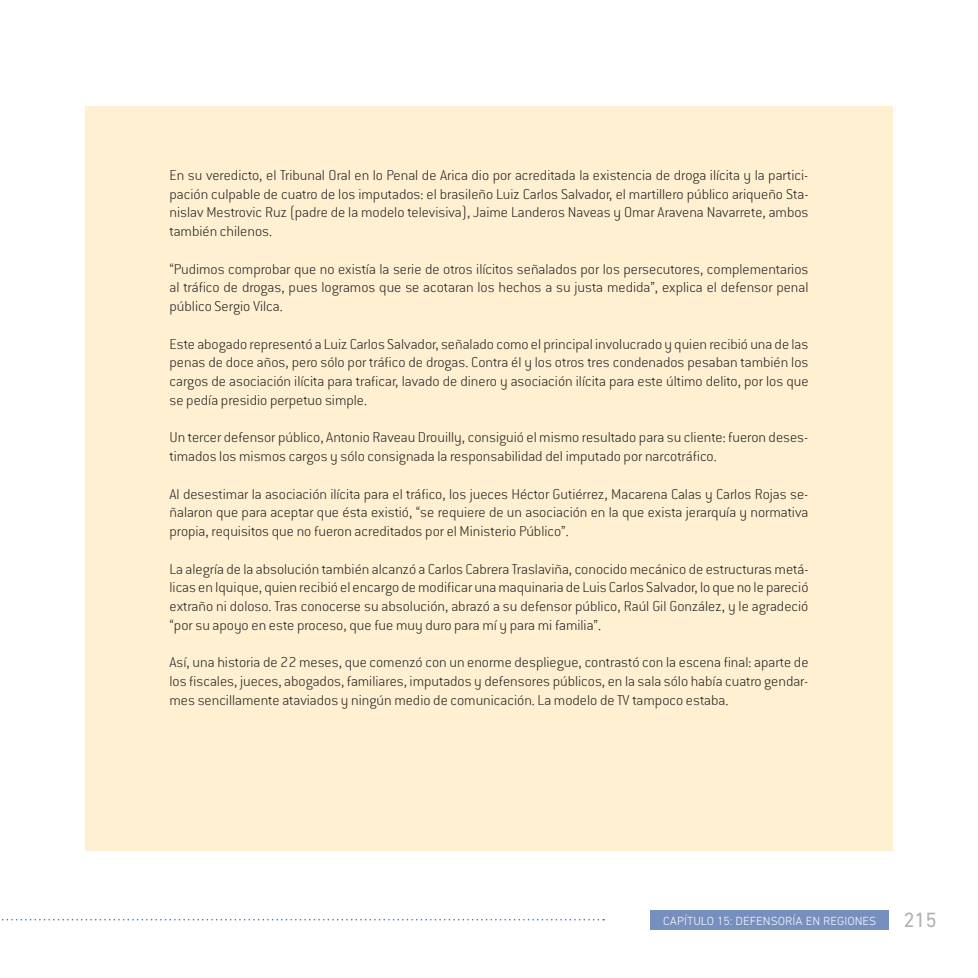
<style>
.page{position:relative;width:978px;height:978px;background:#fff}
.page>*{position:absolute;margin:0;border:0;box-sizing:border-box;transform-origin:0 0}
.t1{font:21px "DIN Next LT Pro";color:#b0b1b5}
.t2{font:200 15.75px/18.8px "Conduit ITC Std";color:#231f20;text-align:justify}
.t3{font:300 12px "DIN Next LT Pro";color:#fff}
</style>
<div class="page">
<div style="left:651px;top:911px;width:238px;height:19px;background:#768fbe"></div>
<svg style="left:2px;top:919px;width:602px;height:1px"></svg>
<div style="left:85px;top:106px;width:808px;height:744px;background:#fef0d1"></div>
<p class="t2" style="left:170px;top:165px;width:640px">En su veredicto, el Tribunal Oral en lo Penal de Arica dio por acreditada la existencia de droga ilícita y la partici&shy;pación culpable de cuatro de los imputados: el brasileño Luiz Carlos Salvador, el martillero público ariqueño Sta&shy;nislav Mestrovic Ruz (padre de la modelo televisiva), Jaime Landeros Naveas y Omar Aravena Navarrete, ambos también chilenos.</p>
<p class="t2" style="left:170px;top:259px;width:640px">“Pudimos comprobar que no existía la serie de otros ilícitos señalados por los persecutores, complementarios al tráfico de drogas, pues logramos que se acotaran los hechos a su justa medida”, explica el defensor penal público Sergio Vilca.</p>
<p class="t2" style="left:170px;top:334px;width:640px">Este abogado representó a Luiz Carlos Salvador, señalado como el principal involucrado y quien recibió una de las penas de doce años, pero sólo por tráfico de drogas. Contra él y los otros tres condenados pesaban también los cargos de asociación ilícita para traficar, lavado de dinero y asociación ilícita para este último delito, por los que se pedía presidio perpetuo simple.</p>
<p class="t2" style="left:170px;top:428px;width:640px">Un tercer defensor público, Antonio Raveau Drouilly, consiguió el mismo resultado para su cliente: fueron deses&shy;timados los mismos cargos y sólo consignada la responsabilidad del imputado por narcotráfico.</p>
<p class="t2" style="left:170px;top:484px;width:640px">Al desestimar la asociación ilícita para el tráfico, los jueces Héctor Gutiérrez, Macarena Calas y Carlos Rojas se&shy;ñalaron que para aceptar que ésta existió, “se requiere de un asociación en la que exista jerarquía y normativa propia, requisitos que no fueron acreditados por el Ministerio Público”.</p>
<p class="t2" style="left:170px;top:559px;width:640px">La alegría de la absolución también alcanzó a Carlos Cabrera Traslaviña, conocido mecánico de estructuras metá&shy;licas en Iquique, quien recibió el encargo de modificar una maquinaria de Luis Carlos Salvador, lo que no le pareció extraño ni doloso. Tras conocerse su absolución, abrazó a su defensor público, Raúl Gil González, y le agradeció “por su apoyo en este proceso, que fue muy duro para mí y para mi familia”.</p>
<p class="t2" style="left:170px;top:653px;width:640px">Así, una historia de 22 meses, que comenzó con un enorme despliegue, contrastó con la escena final: aparte de los fiscales, jueces, abogados, familiares, imputados y defensores públicos, en la sala sólo había cuatro gendar&shy;mes sencillamente ataviados y ningún medio de comunicación. La modelo de TV tampoco estaba.</p>
<p class="t3" style="left:663px;top:914px;width:215px">CAPÍTULO 15: DEFENSORÍA EN REGIONES</p>
<h1 class="t1" style="left:904px;top:907px;width:35px">215</h1>
</div>
